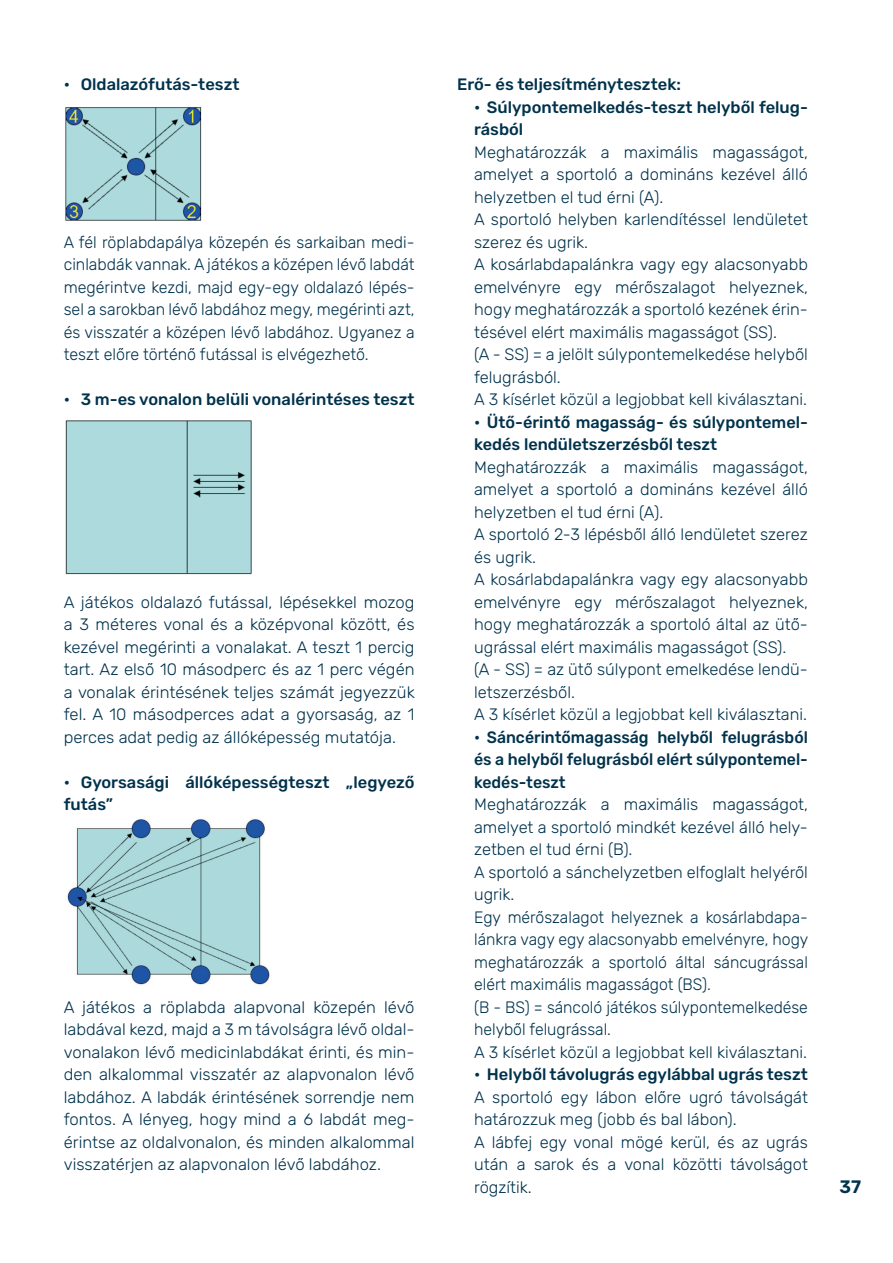
<style>
.page{position:relative;width:893px;height:1263px;background:#fff}
.page>*{position:absolute;margin:0;border:0;box-sizing:border-box;transform-origin:0 0}
.t1{font:600 18px "Rubik";color:#00324c}
.Bekezdésstílus_1{font:300 16.5px/22.5px "Rubik";color:#00324c;text-align:justify}
.Bekezdésstílus_1-2{font:500 16.5px/22.5px "Rubik";color:#00324c}
.Bekezdésstílus_1-3{font:300 16.5px/22.5px "Rubik";color:#00324c;text-align:justify;scale:.96 1}
.Bekezdésstílus_1-4{font:500 16.5px/22.5px "Rubik";color:#00324c;text-align:justify;scale:.96 1}
</style>
<div class="page">
<img style="left:65px;top:107px;width:137px;height:114px">
<img style="left:65px;top:420px;width:187px;height:155px">
<img style="left:67px;top:819px;width:203px;height:166px">
<p class="Bekezdésstílus_1-2" style="left:64px;top:74px;width:177px">• Oldalazófutás-teszt</p>
<p class="Bekezdésstílus_1" style="left:64px;top:231px;width:352px">A fél röplabdapálya közepén és sarkaiban medi&shy;cinlabdák vannak. A játékos a középen lévő labdát megérintve kezdi, majd egy-egy oldalazó lépés&shy;sel a sarokban lévő labdához megy, megérinti azt, és visszatér a középen lévő labdához. Ugyanez a teszt előre történő futással is elvégezhető.</p>
<p class="Bekezdésstílus_1-2" style="left:64px;top:389px;width:352px">• 3 m-es vonalon belüli vonalérintéses teszt</p>
<p class="Bekezdésstílus_1" style="left:64px;top:591px;width:352px">A játékos oldalazó futással, lépésekkel mozog a 3 méteres vonal és a középvonal között, és kezével megérinti a vonalakat. A teszt 1 percig tart. Az első 10 másodperc és az 1 perc végén a vonalak érintésének teljes számát jegyezzük fel. A 10 másodperces adat a gyorsaság, az 1 perces adat pedig az állóképesség mutatója.</p>
<p class="Bekezdésstílus_1-2" style="left:64px;top:771px;width:352px">• Gyorsasági állóképességteszt „legyező futás”</p>
<p class="Bekezdésstílus_1" style="left:64px;top:996px;width:352px">A játékos a röplabda alapvonal közepén lévő labdával kezd, majd a 3 m távolságra lévő oldal&shy;vonalakon lévő medicinlabdákat érinti, és min&shy;den alkalommal visszatér az alapvonalon lévő labdához. A labdák érintésének sorrendje nem fontos. A lényeg, hogy mind a 6 labdát meg&shy;érintse az oldalvonalon, és minden alkalommal visszatérjen az alapvonalon lévő labdához.</p>
<p class="Bekezdésstílus_1-2" style="left:457px;top:74px;width:225px">Erő- és teljesítménytesztek:</p>
<p class="Bekezdésstílus_1-2" style="left:474px;top:96px;width:335px">• Súlypontemelkedés-teszt helyből felug&shy;rásból</p>
<p class="Bekezdésstílus_1" style="left:474px;top:141px;width:335px">Meghatározzák a maximális magasságot, amelyet a sportoló a domináns kezével álló helyzetben el tud érni (A).</p>
<p class="Bekezdésstílus_1" style="left:474px;top:209px;width:335px">A sportoló helyben karlendítéssel lendületet szerez és ugrik.</p>
<p class="Bekezdésstílus_1" style="left:474px;top:254px;width:335px">A kosárlabdapalánkra vagy egy alacsonyabb emelvényre egy mérőszalagot helyeznek, hogy meghatározzák a sportoló kezének érin&shy;tésével elért maximális magasságot (SS).</p>
<p class="Bekezdésstílus_1" style="left:474px;top:344px;width:335px">(A - SS) = a jelölt súlypontemelkedése helyből felugrásból.</p>
<p class="Bekezdésstílus_1" style="left:474px;top:389px;width:334px">A 3 kísérlet közül a legjobbat kell kiválasztani.</p>
<p class="Bekezdésstílus_1-2" style="left:474px;top:411px;width:335px">• Ütő-érintő magasság- és súlypontemel&shy;kedés lendületszerzésből teszt</p>
<p class="Bekezdésstílus_1" style="left:474px;top:456px;width:335px">Meghatározzák a maximális magasságot, amelyet a sportoló a domináns kezével álló helyzetben el tud érni (A).</p>
<p class="Bekezdésstílus_1" style="left:474px;top:524px;width:335px">A sportoló 2-3 lépésből álló lendületet szerez és ugrik.</p>
<p class="Bekezdésstílus_1" style="left:474px;top:569px;width:335px">A kosárlabdapalánkra vagy egy alacsonyabb emelvényre egy mérőszalagot helyeznek, hogy meghatározzák a sportoló által az ütő&shy;ugrással elért maximális magasságot (SS).</p>
<p class="Bekezdésstílus_1" style="left:474px;top:659px;width:335px">(A - SS) = az ütő súlypont emelkedése lendü&shy;letszerzésből.</p>
<p class="Bekezdésstílus_1" style="left:474px;top:704px;width:334px">A 3 kísérlet közül a legjobbat kell kiválasztani.</p>
<p class="Bekezdésstílus_1-4" style="left:474px;top:726px;width:349px">• Sáncérintőmagasság helyből felugrásból és a helyből felugrásból elért súlypontemel&shy;kedés-teszt</p>
<p class="Bekezdésstílus_1" style="left:474px;top:794px;width:335px">Meghatározzák a maximális magasságot, amelyet a sportoló mindkét kezével álló hely&shy;zetben el tud érni (B).</p>
<p class="Bekezdésstílus_1" style="left:474px;top:861px;width:335px">A sportoló a sánchelyzetben elfoglalt helyéről ugrik.</p>
<p class="Bekezdésstílus_1-3" style="left:474px;top:906px;width:350px">Egy mérőszalagot helyeznek a kosárlabdapa&shy;lánkra vagy egy alacsonyabb emelvényre, hogy meghatározzák a sportoló által sáncugrással elért maximális magasságot (BS).</p>
<p class="Bekezdésstílus_1-3" style="left:474px;top:996px;width:349px">(B - BS) = sáncoló játékos súlypontemelkedése helyből felugrással.</p>
<p class="Bekezdésstílus_1" style="left:474px;top:1041px;width:334px">A 3 kísérlet közül a legjobbat kell kiválasztani.</p>
<p class="Bekezdésstílus_1-2" style="left:474px;top:1064px;width:335px">• Helyből távolugrás egylábbal ugrás teszt</p>
<p class="Bekezdésstílus_1" style="left:474px;top:1086px;width:335px">A sportoló egy lábon előre ugró távolságát határozzuk meg (jobb és bal lábon).</p>
<p class="Bekezdésstílus_1" style="left:474px;top:1131px;width:335px">A lábfej egy vonal mögé kerül, és az ugrás után a sarok és a vonal közötti távolságot rögzítik.</p>
<p class="t1" style="left:840px;top:1173px;width:23px">37</p>
</div>
